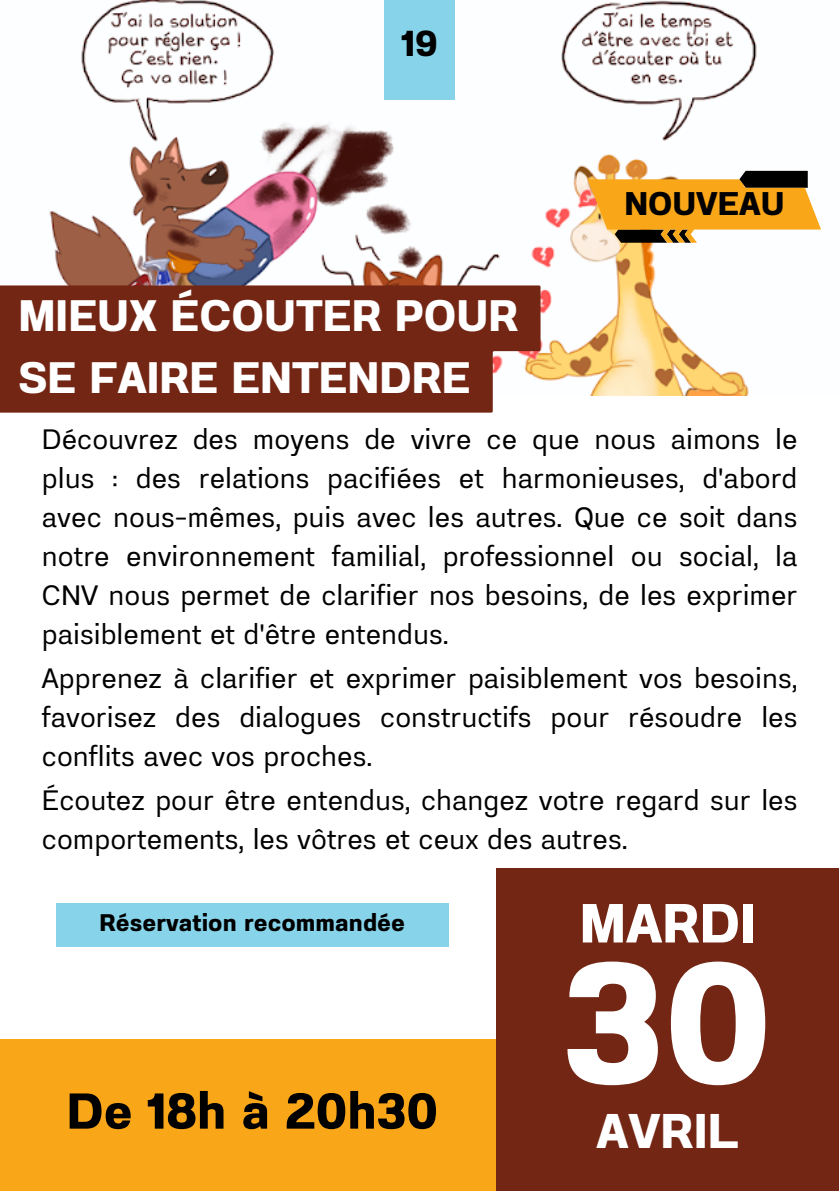
<style>
.page{position:relative;width:839px;height:1191px;background:#fff}
.page>*{position:absolute;margin:0;border:0;box-sizing:border-box;transform-origin:0 0}
.t1{font:700 171.6px "Prachason Neue";color:#fff}
.t2{font:700 55px "Prachason Neue";color:#fff}
.t3{font:700 50.2px "Prachason Neue";color:#000}
.t4{font:700 48.6px "Prachason Neue";color:#fff}
.t5{font:700 44px/61.6px "Prachason Neue";color:#fff}
.t6{font:700 36px "Prachason Neue";color:#000}
.t7{font:700 32.8px "Prachason Neue";color:#000}
.t8{font:28px/39px "Prachason Neue";color:#000;text-align:justify}
.t9{font:700 24px "Prachason Neue";color:#000}
</style>
<div class="page">
<img style="left:49px;top:0;width:759px;height:396px">
<div style="left:0;top:1040px;width:667px;height:151px;background:#faa619"></div>
<div style="left:496px;top:868px;width:342px;height:323px;background:#742614"></div>
<div style="left:0;top:285px;width:540px;height:128px;background:#742614"></div>
<svg style="left:588px;top:171px;width:233px;height:71px"></svg>
<div style="left:384px;top:0;width:71px;height:100px;background:#87d4ea"></div>
<div style="left:56px;top:903px;width:392px;height:43px;background:#87d4ea"></div>
<h1 class="t6" style="left:402px;top:28px;width:37px">19</h1>
<p class="t5" style="left:18px;top:287px;width:501px">MIEUX ÉCOUTER POUR<br>SE FAIRE ENTENDRE</p>
<h4 class="t7" style="left:624px;top:189px;width:162px">NOUVEAU</h4>
<h3 class="t8" style="left:42px;top:421px;width:757px">Découvrez des moyens de vivre ce que nous aimons le plus : des relations pacifiées et harmonieuses, d'abord avec nous-mêmes, puis avec les autres. Que ce soit dans notre environnement familial, professionnel ou social, la CNV nous permet de clarifier nos besoins, de les exprimer paisiblement et d'être entendus.</h3>
<h4 class="t8" style="left:42px;top:660px;width:757px">Apprenez à clarifier et exprimer paisiblement vos besoins, favorisez des dialogues constructifs pour résoudre les conflits avec vos proches.</h4>
<h4 class="t8" style="left:42px;top:782px;width:757px">Écoutez pour être entendus, changez votre regard sur les comportements, les vôtres et ceux des autres.</h4>
<p class="t9" style="left:100px;top:911px;width:307px">Réservation recommandée</p>
<p class="t3" style="left:67px;top:1088px;width:373px">De 18h à 20h30</p>
<h5 class="t2" style="left:579px;top:898px;width:178px">MARDI</h5>
<h5 class="t1" style="left:563px;top:946px;width:210px">30</h5>
<h5 class="t4" style="left:596px;top:1109px;width:144px">AVRIL</h5>
</div>
